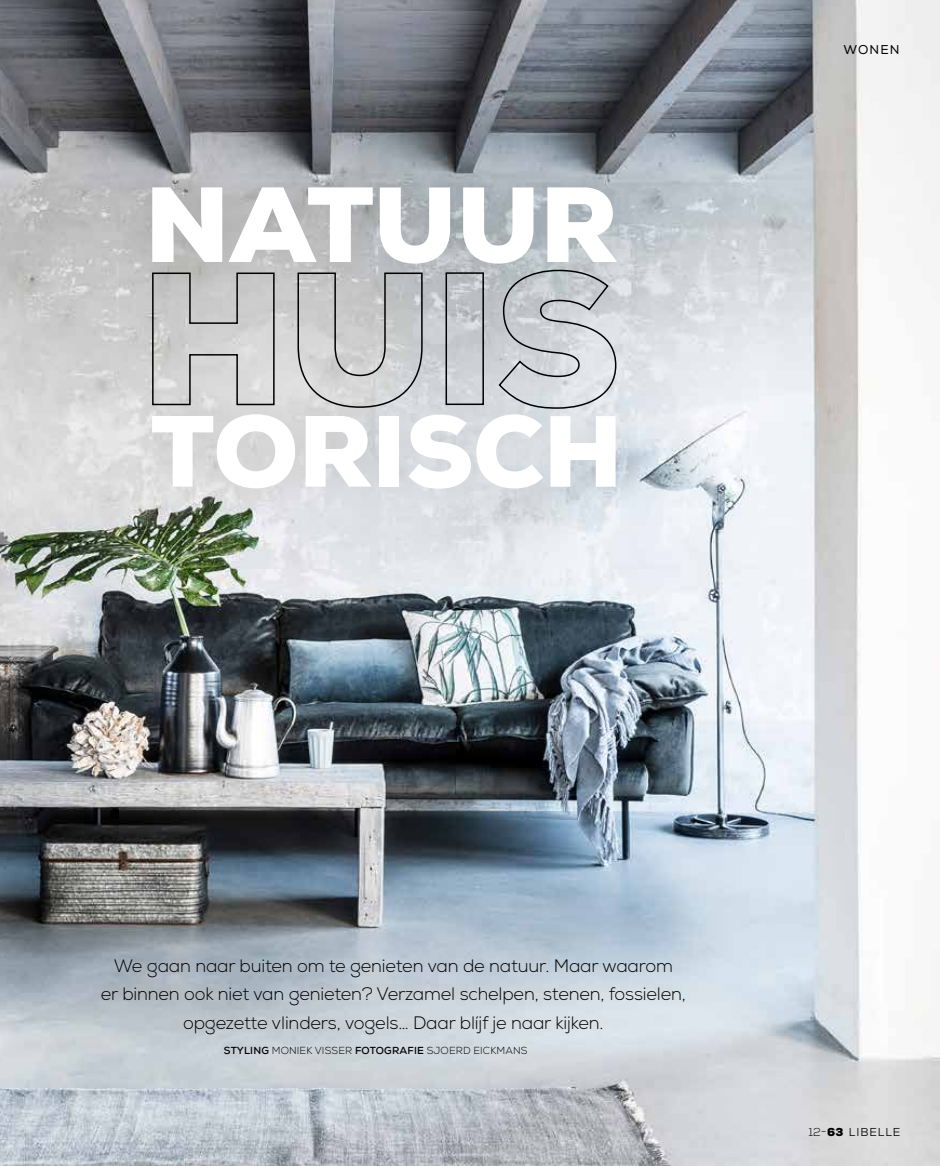
<style>
.page{position:relative;width:940px;height:1166px;background:#fff}
.page>*{position:absolute;margin:0;border:0;box-sizing:border-box;transform-origin:0 0}
.t1{font:900 106.5px "Nexa";color:#fff}
.t2{font:900 100.8px "Nexa";letter-spacing:-.005em;color:#fff}
.t3{font:300 18px/28.5px "Nexa";letter-spacing:-.01em;color:#000;text-align:center}
.t4{font:12.75px "Nexa";letter-spacing:.085em;color:#000}
.t5{font:11.55px "Nexa";letter-spacing:.08em;color:#000}
.t6{font:300 10.2px "Nexa";letter-spacing:.015em;color:#000}
.s1{font-weight:700}
.s2{font-weight:300}
.s3{font-weight:900}
</style>
<div class="page">
<img style="left:0;top:0;width:940px;height:1165px">
<div style="left:114px;top:150px;width:535px;height:150px;background:#000;opacity:.1"></div>
<div style="left:116px;top:377px;width:537px;height:148px;background:#000;opacity:.1"></div>
<div style="left:114px;top:233px;width:538px;height:212px;background:#000;opacity:.1"></div>
<svg style="left:151px;top:272px;width:124px;height:134px;background:#cbcbcb"></svg>
<svg style="left:297px;top:272px;width:126px;height:136px;background:#c1c2c3"></svg>
<div style="left:445px;top:272px;width:39px;height:133px;border:2px solid #000"></div>
<svg style="left:497px;top:269px;width:120px;height:140px;background:#c4c8cc"></svg>
<h1 class="t1" style="left:145px;top:156px;width:475px">NATUUR</h1>
<h2 class="t2" style="left:151px;top:386px;width:473px">TORISCH</h2>
<p class="t4" style="left:843px;top:42px;width:57px">WONEN</p>
<p class="t3" style="left:101px;top:951px;width:586px">We gaan naar buiten om te genieten van de natuur. Maar waarom<br>er binnen ook niet van genieten? Verzamel schelpen, stenen, fossielen, opgezette vlinders, vogels… Daar blíjf je naar kijken.</p>
<p class="t6" style="left:224px;top:1044px;width:305px"><span class="s1">STYLING</span> MONIEK VISSER <span class="s1">FOTOGRAFIE</span> SJOERD EICKMANS</p>
<p class="t5" style="left:808px;top:1123px;width:93px"><span class="s2">12-</span><span class="s3">63</span> LIBELLE</p>
</div>
